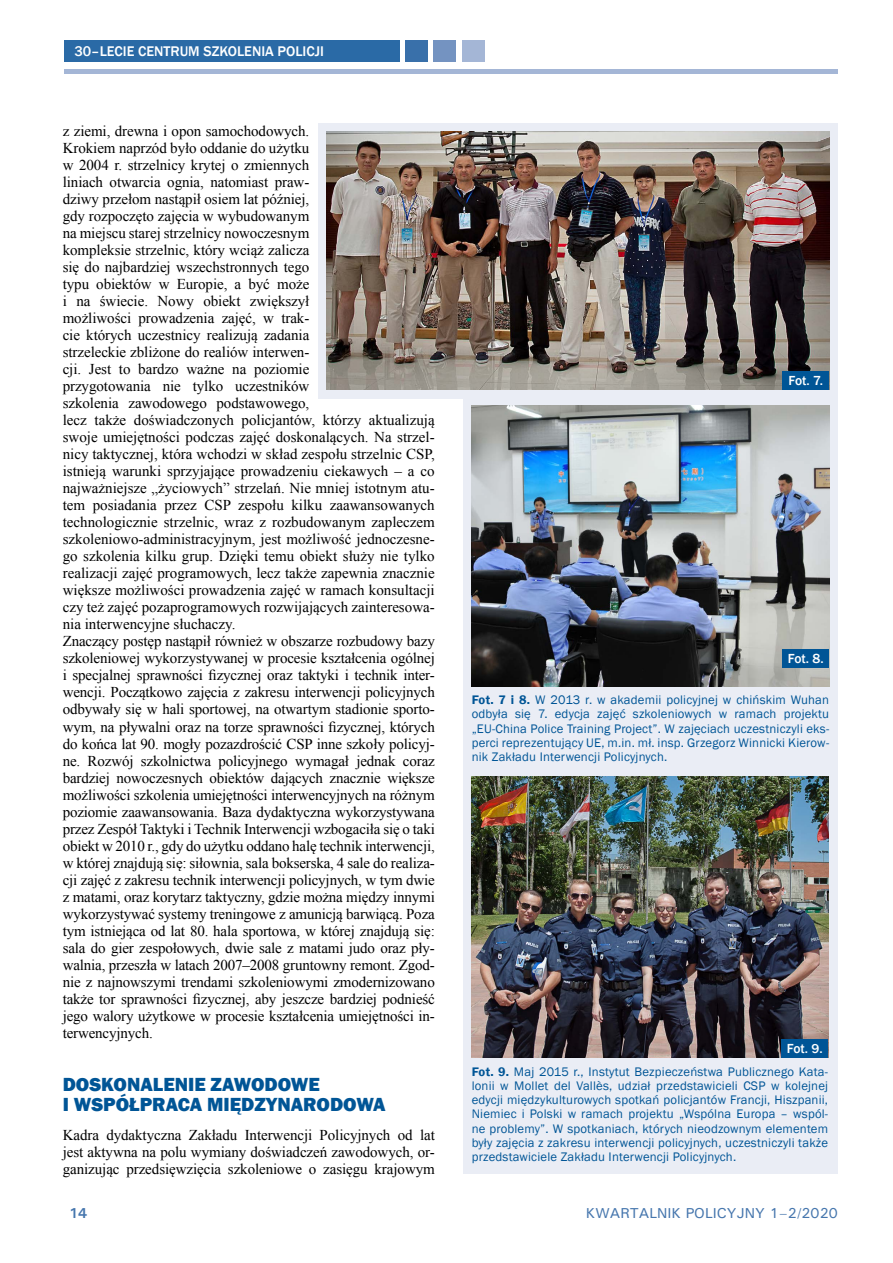
<style>
.page{position:relative;width:893px;height:1263px;background:#fff}
.page>*{position:absolute;margin:0;border:0;box-sizing:border-box;transform-origin:0 0}
.t1{font:800 19.5px/19.5px "Franklin Gothic";color:#005596}
.t2{font:15px/17px "Times New Roman";letter-spacing:-.005em;color:#000}
.t3{font:500 14.4px "Franklin Gothic";color:#fff}
.t4{font:500 14.4px "Univers";color:#4777ae}
.t5{font:700 14.4px "Univers";color:#4777ae}
.t6{font:500 13.5px "Franklin Gothic";letter-spacing:-.015em;color:#fff}
.t7{font:12.75px/14.2px "Franklin Gothic";letter-spacing:.015em;color:#005596;text-align:justify}
.s1{font-weight:600}
</style>
<div class="page">
<hr style="left:64px;top:70px;width:774px;height:4px;background:#a4b6d6">
<div style="left:64px;top:41px;width:336px;height:21px;background:#2a6aa6"></div>
<div style="left:405px;top:41px;width:23px;height:21px;background:#3970aa"></div>
<div style="left:433px;top:41px;width:23px;height:21px;background:#7493c1"></div>
<div style="left:462px;top:41px;width:23px;height:21px;background:#a4b6d6"></div>
<div style="left:318px;top:123px;width:519px;height:275px;background:#eaedf5"></div>
<div style="left:463px;top:371px;width:375px;height:803px;background:#eaedf5"></div>
<img style="left:327px;top:132px;width:502px;height:258px">
<img style="left:472px;top:405px;width:357px;height:281px">
<img style="left:472px;top:777px;width:356px;height:280px">
<div style="left:782px;top:371px;width:47px;height:19px;background:#005596"></div>
<div style="left:782px;top:649px;width:47px;height:19px;background:#005596"></div>
<div style="left:781px;top:1038px;width:47px;height:19px;background:#005596"></div>
<p class="t3" style="left:74px;top:43px;width:33px">30–lecie</p>
<p class="t3" style="left:138px;top:43px;width:187px">CENTRUM SZKOLENIA POLICJI</p>
<p class="t2" style="left:63px;top:122px;width:374px">z ziemi, drewna i opon samochodowych.<br>Krokiem naprzód było oddanie do użytku<br>w 2004 r. strzelnicy krytej o zmiennych<br>liniach otwarcia ognia, natomiast praw-<br>dziwy przełom nastąpił osiem lat później,<br>gdy rozpoczęto zajęcia w wybudowanym<br>na miejscu starej strzelnicy nowoczesnym<br>kompleksie strzelnic, który wciąż zalicza<br>się do najbardziej wszechstronnych tego<br>typu obiektów w Europie, a być może<br>i na świecie. Nowy obiekt zwiększył<br>możliwości prowadzenia zajęć, w trak-<br>cie których uczestnicy realizują zadania<br>strzeleckie zbliżone do realiów interwen-<br>cji. Jest to bardzo ważne na poziomie<br>przygotowania nie tylko uczestników<br>szkolenia zawodowego podstawowego,<br>lecz także doświadczonych policjantów, którzy aktualizują swoje umiejętności podczas zajęć doskonalących. Na strzel&shy;nicy taktycznej, która wchodzi w skład zespołu strzelnic CSP, istnieją warunki sprzyjające prowadzeniu ciekawych – a co najważniejsze „życiowych” strzelań. Nie mniej istotnym atu&shy;tem posiadania przez CSP zespołu kilku zaawansowanych technologicznie strzelnic, wraz z rozbudowanym zapleczem szkoleniowo-administracyjnym, jest możliwość jednoczesne&shy;go szkolenia kilku grup. Dzięki temu obiekt służy nie tylko realizacji zajęć programowych, lecz także zapewnia znacznie większe możliwości prowadzenia zajęć w ramach konsultacji czy też zajęć pozaprogramowych rozwijających zainteresowa&shy;nia interwencyjne słuchaczy.<br>Znaczący postęp nastąpił również w obszarze rozbudowy bazy szkoleniowej wykorzystywanej w procesie kształcenia ogólnej i specjalnej sprawności fizycznej oraz taktyki i technik inter&shy;wencji. Początkowo zajęcia z zakresu interwencji policyjnych odbywały się w hali sportowej, na otwartym stadionie sporto&shy;wym, na pływalni oraz na torze sprawności fizycznej, których do końca lat 90. mogły pozazdrościć CSP inne szkoły policyj&shy;ne. Rozwój szkolnictwa policyjnego wymagał jednak coraz bardziej nowoczesnych obiektów dających znacznie większe możliwości szkolenia umiejętności interwencyjnych na różnym poziomie zaawansowania. Baza dydaktyczna wykorzystywana przez Zespół Taktyki i Technik Interwencji wzbogaciła się o taki obiekt w 2010 r., gdy do użytku oddano halę technik interwencji, w której znajdują się: siłownia, sala bokserska, 4 sale do realiza&shy;cji zajęć z zakresu technik interwencji policyjnych, w tym dwie z matami, oraz korytarz taktyczny, gdzie można między innymi wykorzystywać systemy treningowe z amunicją barwiącą. Poza tym istniejąca od lat 80. hala sportowa, w której znajdują się: sala do gier zespołowych, dwie sale z matami judo oraz pły&shy;walnia, przeszła w latach 2007–2008 gruntowny remont. Zgod&shy;nie z najnowszymi trendami szkoleniowymi zmodernizowano także tor sprawności fizycznej, aby jeszcze bardziej podnieść jego walory użytkowe w procesie kształcenia umiejętności in&shy;terwencyjnych.</p>
<h1 class="t1" style="left:63px;top:1075px;width:325px">DOSKONALENIE ZAWODOWE<br>I WSPÓŁPRACA MIĘDZYNARODOWA</h1>
<p class="t2" style="left:63px;top:1126px;width:374px;text-align:justify">Kadra dydaktyczna Zakładu Interwencji Policyjnych od lat jest aktywna na polu wymiany doświadczeń zawodowych, or&shy;ganizując przedsięwzięcia szkoleniowe o zasięgu krajowym</p>
<p class="t6" style="left:788px;top:372px;width:36px">Fot. 7.</p>
<p class="t6" style="left:788px;top:650px;width:37px">Fot. 8.</p>
<p class="t7" style="left:472px;top:693px;width:359px"><span class="s1">Fot. 7 i 8.</span> W 2013 r. w akademii policyjnej w chińskim Wuhan odbyła się 7. edycja zajęć szkoleniowych w ramach projektu „EU-China Police Training Project”. W zajęciach uczestniczyli eks&shy;perci reprezentujący UE, m.in. mł. insp. Grzegorz Winnicki Kierow&shy;nik Zakładu Interwencji Policyjnych.</p>
<p class="t6" style="left:787px;top:1040px;width:37px">Fot. 9.</p>
<p class="t7" style="left:472px;top:1064px;width:358px"><span class="s1">Fot. 9.</span> Maj 2015 r., Instytut Bezpieczeństwa Publicznego Kata&shy;lonii w Mollet del Vallès, udział przedstawicieli CSP w kolejnej edycji międzykulturowych spotkań policjantów Francji, Hiszpanii, Niemiec i Polski w ramach projektu „Wspólna Europa – wspól&shy;ne problemy”. W spotkaniach, których nieodzownym elementem były zajęcia z zakresu interwencji policyjnych, uczestniczyli także przedstawiciele Zakładu Interwencji Policyjnych.</p>
<p class="t5" style="left:69px;top:1204px;width:20px">14</p>
<p class="t4" style="left:586px;top:1204px;width:253px">KWARTALNIK POLICYJNY 1–2/2020</p>
</div>
